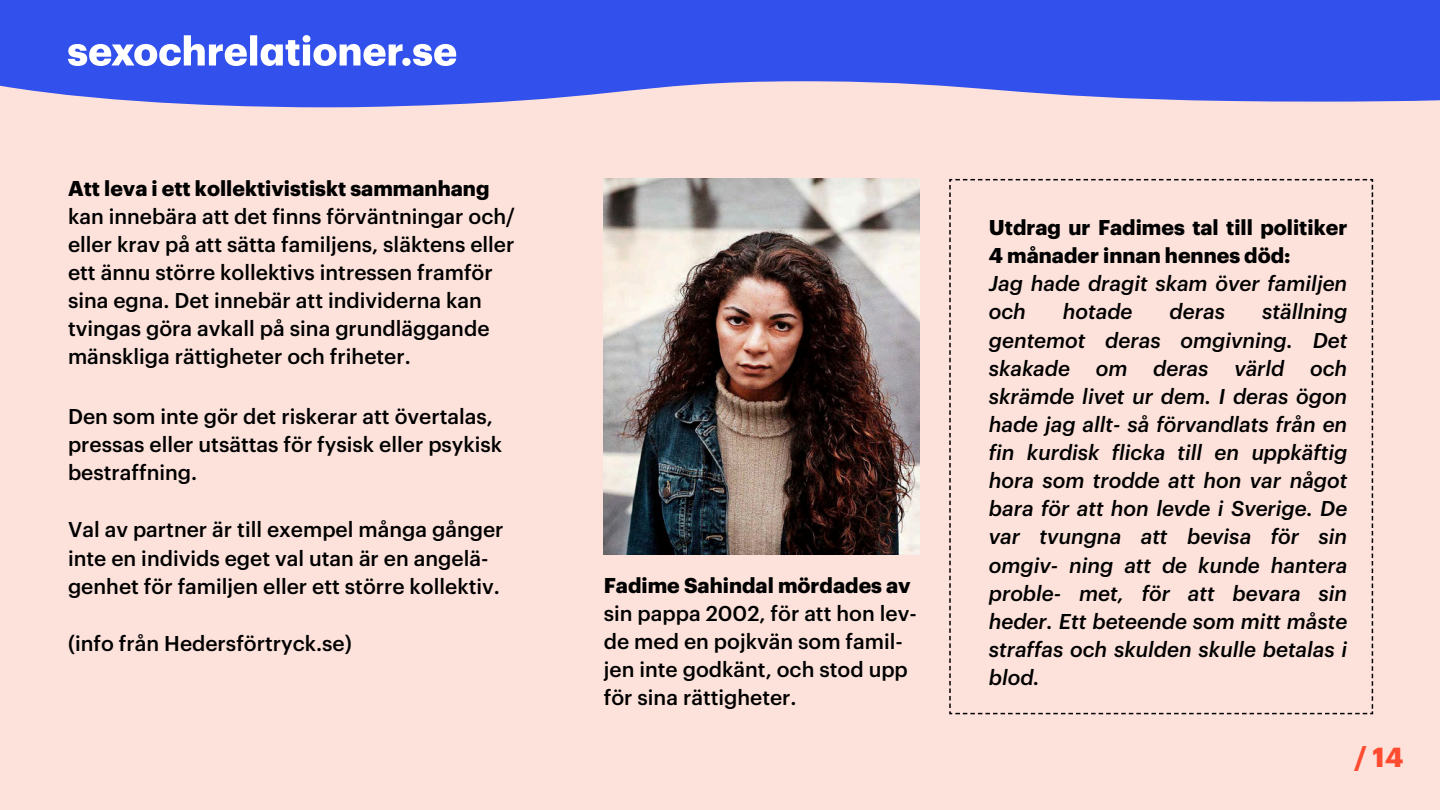
<style>
.page{position:relative;width:1440px;height:810px;background:#fde2db}
.page>*{position:absolute;margin:0;border:0;box-sizing:border-box;transform-origin:0 0}
.t1{font:700 27px "Graphik";color:#ff4c30}
.t2{font:500 21px/28.2px "Graphik";color:#000}
.t3{font:italic 500 21px/28.2px "Graphik";color:#000}
.t4{font:700 21px/28.2px "Graphik";color:#000}
</style>
<div class="page">
<svg style="left:0;top:0;width:1440px;height:107px;background:#4860ea"></svg>
<svg style="left:68px;top:35px;width:364px;height:31px;background:#8d9df4"></svg>
<svg style="left:949px;top:179px;width:424px;height:535px"></svg>
<img style="left:604px;top:179px;width:316px;height:376px">
<p class="t4" style="left:68px;top:175px;width:423px">Att leva i ett kollektivistiskt sammanhang</p>
<p class="t2" style="left:68px;top:203px;width:448px">kan innebära att det finns förväntningar och/ eller krav på att sätta familjens, släktens eller ett ännu större kollektivs intressen framför sina egna. Det innebär att individerna kan tvingas göra avkall på sina grundläggande mänskliga rättigheter och friheter.</p>
<p class="t2" style="left:68px;top:403px;width:436px">Den som inte gör det riskerar att övertalas, pressas eller utsättas för fysisk eller psykisk bestraffning.</p>
<p class="t2" style="left:68px;top:517px;width:437px">Val av partner är till exempel många gånger inte en individs eget val utan är en angelä&shy;genhet för familjen eller ett större kollektiv.</p>
<p class="t2" style="left:68px;top:631px;width:285px">(info från Hedersförtryck.se)</p>
<p class="t4" style="left:604px;top:572px;width:308px">Fadime Sahindal mördades av</p>
<p class="t2" style="left:604px;top:600px;width:314px">sin pappa 2002, för att hon lev&shy;de med en pojkvän som famil&shy;jen inte godkänt, och stod upp för sina rättigheter.</p>
<p class="t4" style="left:989px;top:214px;width:360px">Utdrag ur Fadimes tal till politiker<br>4 månader innan hennes död:</p>
<h1 class="t3" style="left:989px;top:270px;width:360px">Jag hade dragit skam över familjen och</h1>
<h1 class="t3" style="left:989px;top:299px;width:360px;text-align:justify;text-indent:273px">ställning gentemot deras omgivning. Det skakade om deras värld och skrämde livet ur dem. I deras ögon hade jag allt- så förvandlats från en fin kurdisk flicka till en uppkäftig hora som trodde att hon var något bara för att hon levde i Sverige. De var tvungna att bevisa för sin omgiv- ning att de kunde hantera proble- met, för att bevara sin heder. Ett beteende som mitt måste straffas och skulden skulle betalas i blod.</h1>
<h1 class="t3" style="left:1063px;top:299px;width:71px">hotade</h1>
<h1 class="t3" style="left:1170px;top:299px;width:57px">deras</h1>
<p class="t1" style="left:1355px;top:745px;width:50px">/14</p>
</div>
